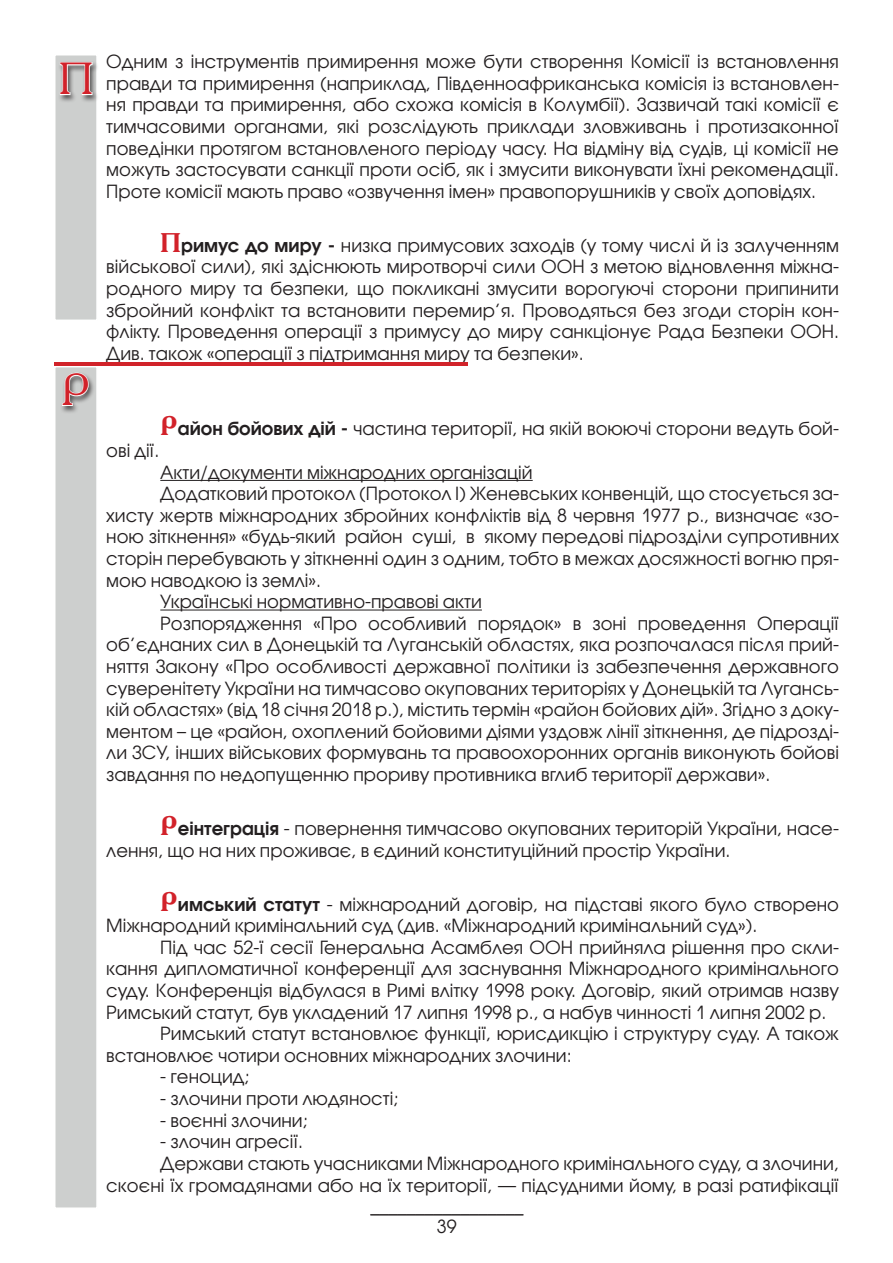
<style>
.page{position:relative;width:893px;height:1263px;background:#fff}
.page>*{position:absolute;margin:0;border:0;box-sizing:border-box;transform-origin:0 0}
.t1{font:45px "Academy";color:#d2222a}
.Стиль_абзаца_1{font:18px/21.6px "Avant Garde Gothic C";color:#231f20;text-align:justify}
.t2{font:18px "Minion Pro";color:#231f20}
.s1{font-family:"Academy";font-weight:700;font-size:27px;color:#d2222a}
.s2{font-weight:600}
</style>
<div class="page">
<hr style="left:160px;top:480px;width:373px;height:1px;background:#231f20">
<hr style="left:160px;top:609px;width:322px;height:1px;background:#231f20">
<div style="left:54px;top:54px;width:44px;height:267px;background:#cdcfce;border:2px solid #fff"></div>
<div style="left:57px;top:61px;width:42px;height:43px;background:#231f20;opacity:.75"></div>
<svg style="left:59px;top:61px;width:34px;height:35px"></svg>
<hr style="left:370px;top:1214px;width:153px;height:1px;background:#231f20">
<div style="left:54px;top:366px;width:44px;height:843px;background:#cdcfce;border:2px solid #fff"></div>
<div style="left:60px;top:372px;width:36px;height:42px;background:#231f20;opacity:.75"></div>
<svg style="left:61px;top:372px;width:29px;height:35px"></svg>
<hr style="left:54px;top:362px;width:413px;height:4px;background:#d1232a">
<p class="t1" style="left:58px;top:51px;width:37px">П</p>
<p class="t1" style="left:60px;top:362px;width:31px">Р</p>
<p class="Стиль_абзаца_1" style="left:106px;top:51px;width:734px">Одним з інструментів примирення може бути створення Комісії із встановлення правди та примирення (наприклад, Південноафриканська комісія із встановлен&shy;ня правди та примирення, або схожа комісія в Колумбії). Зазвичай такі комісії є тимчасовими органами, які розслідують приклади зловживань і протизаконної поведінки протягом встановленого періоду часу. На відміну від судів, ці комісії не можуть застосувати санкції проти осіб, як і змусити виконувати їхні рекомендації.<br>Проте комісії мають право «озвучення імен» правопорушників у своїх доповідях.</p>
<p class="Стиль_абзаца_1" style="left:106px;top:234px;width:734px;text-indent:54px"><span class="s1">П</span><span class="s2">римус до миру -</span> низка примусових заходів (у тому числі й із залученням військової сили), які здіснюють миротворчі сили ООН з метою відновлення міжна&shy;родного миру та безпеки, що покликані змусити ворогуючі сторони припинити збройний конфлікт та встановити перемир’я. Проводяться без згоди сторін кон&shy;флікту. Проведення операції з примусу до миру санкціонує Рада Безпеки ООН.<br>Див. також «операції з підтримання миру та безпеки».</p>
<p class="Стиль_абзаца_1" style="left:160px;top:418px;width:680px"><span class="s1">Р</span><span class="s2">айон бойових дій -</span> частина території, на якій воюючі сторони ведуть бой-</p>
<p class="Стиль_абзаца_1" style="left:106px;top:440px;width:55px">ові дії.</p>
<p class="Стиль_абзаца_1" style="left:160px;top:461px;width:374px">Акти/документи міжнародних організацій</p>
<p class="Стиль_абзаца_1" style="left:106px;top:483px;width:734px;text-indent:54px">Додатковий протокол (Протокол І) Женевських конвенцій, що стосується за&shy;хисту жертв міжнародних збройних конфліктів від 8 червня 1977 р., визначає «зо&shy;ною зіткнення» «будь-який район суші, в якому передові підрозділи супротивних сторін перебувають у зіткненні один з одним, тобто в межах досяжності вогню пря&shy;мою наводкою із землі».</p>
<p class="Стиль_абзаца_1" style="left:160px;top:591px;width:323px">Українські нормативно-правові акти</p>
<p class="Стиль_абзаца_1" style="left:106px;top:612px;width:734px;text-indent:54px">Розпорядження «Про особливий порядок» в зоні проведення Операції об’єднаних сил в Донецькій та Луганській областях, яка розпочалася після прий&shy;няття Закону «Про особливості державної політики із забезпечення державного суверенітету України на тимчасово окупованих територіях у Донецькій та Лугансь&shy;кій областях» (від 18 січня 2018 р.), містить термін «район бойових дій». Згідно з доку&shy;ментом – це «район, охоплений бойовими діями уздовж лінії зіткнення, де підрозді&shy;ли ЗСУ, інших військових формувань та правоохоронних органів виконують бойові завдання по недопущенню прориву противника вглиб території держави».</p>
<p class="Стиль_абзаца_1" style="left:106px;top:818px;width:734px;text-indent:54px"><span class="s1">Р</span><span class="s2">еінтеграція</span> - повернення тимчасово окупованих територій України, насе&shy;лення, що на них проживає, в єдиний конституційний простір України.</p>
<p class="Стиль_абзаца_1" style="left:106px;top:893px;width:734px;text-indent:54px"><span class="s1">Р</span><span class="s2">имський статут</span> - міжнародний договір, на підставі якого було створено<br>Міжнародний кримінальний суд (див. «Міжнародний кримінальний суд»).</p>
<p class="Стиль_абзаца_1" style="left:106px;top:936px;width:734px;text-indent:54px">Під час 52-ї сесії Генеральна Асамблея ООН прийняла рішення про скли&shy;кання дипломатичної конференції для заснування Міжнародного кримінального суду. Конференція відбулася в Римі влітку 1998 року. Договір, який отримав назву Римський статут, був укладений 17 липня 1998 р., а набув чинності 1 липня 2002 р.</p>
<p class="Стиль_абзаца_1" style="left:106px;top:1023px;width:734px;text-indent:54px">Римський статут встановлює функції, юрисдикцію і структуру суду. А також встановлює чотири основних міжнародних злочини:</p>
<p class="Стиль_абзаца_1" style="left:160px;top:1066px;width:91px">- геноцид;</p>
<p class="Стиль_абзаца_1" style="left:160px;top:1088px;width:239px">- злочини проти людяності;</p>
<p class="Стиль_абзаца_1" style="left:160px;top:1109px;width:149px">- воєнні злочини;</p>
<p class="Стиль_абзаца_1" style="left:160px;top:1131px;width:144px">- злочин агресії.</p>
<p class="Стиль_абзаца_1" style="left:106px;top:1152px;width:734px;text-align:right">Держави стають учасниками Міжнародного кримінального суду, а злочини, скоєні їх громадянами або на їх території, — підсудними йому, в разі ратифікації</p>
<p class="t2" style="left:370px;top:1195px;width:154px">_________________</p>
<p class="Стиль_абзаца_1" style="left:437px;top:1216px;width:21px">39</p>
</div>
